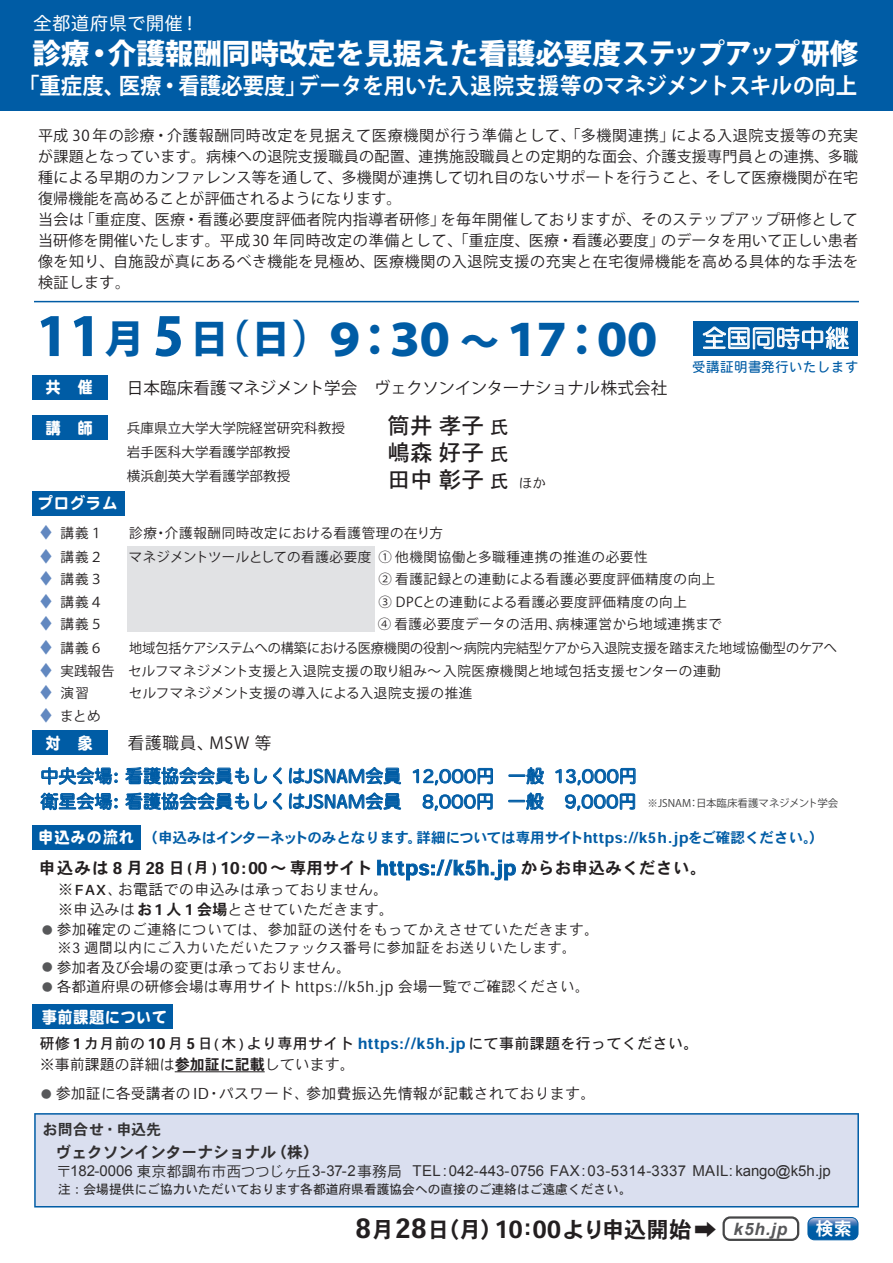
<style>
.page{position:relative;width:893px;height:1263px;background:#fff}
.page>*{position:absolute;margin:0;border:0;box-sizing:border-box;transform-origin:0 0}
.t1{font:800 43.5px "Koz Go Pro";color:#005ca5}
.t2{font:800 28.5px "Koz Go Pro";color:#fff}
.t3{font:24.6px "HG Maru Gothic MPRO";color:#fff}
.t4{font:700 22.5px "Koz Go Pro";color:#fff;scale:.95 1}
.t5{font:22.5px "Heisei Kaku Go Std W7";letter-spacing:-.03em;color:#231f20}
.t6{font:22.5px/27px "Heisei Kaku Go Std W5";color:#231f20}
.t7{font:18px/25.5px "Heisei Maru Go Std W4";color:#005ca5}
.t8{font:18px "Hira Maru Pro N W4";letter-spacing:.05em;color:#fff}
.t9{font:700 17.4px "Koz Go Pr 6 N";color:#fff}
.t10{font:16.5px "Heisei Kaku Go Std W7";letter-spacing:.025em;color:#231f20}
.t11{font:16.5px "Koz Go Pro";letter-spacing:-.025em;color:#231f20}
.t12{font:16.5px "DF Maru Gothic SB MP RKSJ H";letter-spacing:.05em;color:#fff;scale:.93 1}
.t13{font:16.5px "DF Maru Gothic SB MP RKSJ H";letter-spacing:.025em;color:#fff;scale:.93 1}
.t14{font:15.75px "Heisei Kaku Go Std W7";color:#312f30}
.t15{font:15px/21px "Koz Go Pro";letter-spacing:.025em;color:#231f20}
.t16{font:15px/19.5px "Heisei Kaku Go Std W3";letter-spacing:.01em;color:#231f20}
.t17{font:15px "Arial";color:#312f30}
.t18{font:15px "Heisei Kaku Go Std W5";letter-spacing:.025em;color:#231f20}
.t19{font:15px "Heisei Kaku Go Std W7";letter-spacing:.015em;color:#333233}
.t20{font:14.7px "Heisei Kaku Go Std W3";color:#231f20}
.t21{font:14.7px "Heisei Kaku Go Std W3";letter-spacing:.025em;color:#231f20}
.t22{font:14.55px "Heisei Kaku Go Std W7";color:#005ca5}
.t23{font:14.25px "Heisei Kaku Go Std W3";letter-spacing:.025em;color:#231f20}
.t24{font:13.5px/22.5px "Koz Go Pr 6 N";letter-spacing:.04em;color:#231f20}
.t25{font:13.5px "Koz Go Pr 6 N";color:#231f20}
.t26{font:13.5px/24px "Koz Go Pro";letter-spacing:.01em;color:#231f20}
.t27{font:13.5px "Heisei Maru Go Std W4";letter-spacing:.04em;color:#005ca5}
.t28{font:12.75px "Heisei Kaku Go Std W5";color:#312f30}
.s1{font-size:52.5px}
.s2{font-size:39px}
.s3{font-size:18.3px}
.s4{font-family:"Heisei Kaku Go Std W3";font-size:13.5px}
.s5{font-family:"Heisei Kaku Go Std W5"}
.s6{font-family:"Heisei Kaku Go Std W5";font-size:15px}
.s7{font-size:15px;color:#6288c0}
.s8{font-family:"Koz Go Pr 6 N";font-size:10.5px;color:#3e3e3f}
.s9{font-size:13.5px}
.s10{font-size:15px}
.s11{font-size:19.5px;color:#005ca5}
.s12{font-size:14.7px}
.s13{font-family:"Heisei Kaku Go Std W7"}
.s14{font-size:10.5px;color:#57585a}
.s15{color:#312f30}
.s16{font-family:"Heisei Kaku Go Std W7";color:#005ca5}
.s17{font-family:"Heisei Kaku Go Std W3"}
.s18{font-size:27px}
.s19{font-size:24px}
.s20{font-family:"Koz Go Pr 6 N"}
.s21{font-family:"Arial";font-weight:700;font-style:italic;font-size:17.1px;color:#57585a}
</style>
<div class="page">
<svg style="left:42px;top:767px;width:75px;height:17px"></svg>
<svg style="left:126px;top:767px;width:123px;height:17px"></svg>
<svg style="left:255px;top:768px;width:12px;height:15px"></svg>
<svg style="left:273px;top:768px;width:9px;height:16px"></svg>
<svg style="left:289px;top:767px;width:112px;height:17px"></svg>
<svg style="left:413px;top:768px;width:80px;height:18px"></svg>
<svg style="left:509px;top:767px;width:35px;height:17px"></svg>
<svg style="left:556px;top:768px;width:79px;height:18px"></svg>
<svg style="left:41px;top:793px;width:76px;height:17px"></svg>
<svg style="left:126px;top:793px;width:123px;height:17px"></svg>
<svg style="left:255px;top:793px;width:12px;height:16px"></svg>
<svg style="left:273px;top:793px;width:9px;height:16px"></svg>
<svg style="left:289px;top:793px;width:112px;height:17px"></svg>
<svg style="left:423px;top:794px;width:69px;height:17px"></svg>
<svg style="left:509px;top:793px;width:34px;height:16px"></svg>
<svg style="left:565px;top:794px;width:70px;height:17px"></svg>
<div style="left:0;top:0;width:893px;height:110px;background:#005ca5"></div>
<div style="left:34px;top:1113px;width:825px;height:94px;background:#dadfef"></div>
<svg style="left:808px;top:1217px;width:50px;height:23px"></svg>
<div style="left:808px;top:1217px;width:50px;height:23px;border:1px solid #005ca5;border-radius:7px"></div>
<div style="left:722px;top:1216px;width:77px;height:25px;border:2px solid #454647;border-radius:7px"></div>
<hr style="left:34px;top:301px;width:825px;height:1px;background:#005ca5">
<div style="left:33px;top:375px;width:75px;height:24px;background:#005ca5"></div>
<div style="left:33px;top:731px;width:75px;height:24px;background:#005ca5"></div>
<div style="left:33px;top:416px;width:75px;height:24px;background:#005ca5"></div>
<div style="left:33px;top:1005px;width:140px;height:24px;background:#005ca5"></div>
<div style="left:127px;top:546px;width:248px;height:86px;background:#e1e2e4"></div>
<div style="left:33px;top:491px;width:92px;height:24px;background:#005ca5"></div>
<div style="left:33px;top:826px;width:108px;height:24px;background:#005ca5"></div>
<svg style="left:377px;top:859px;width:139px;height:21px"></svg>
<hr style="left:175px;top:1071px;width:90px;height:1px;background:#231f20">
<div style="left:694px;top:321px;width:164px;height:34px;background:#005ca5"></div>
<svg style="left:703px;top:326px;width:146px;height:24px"></svg>
<p class="t8" style="left:34px;top:7px;width:167px">全都道府県で開催！</p>
<h2 class="t2" style="left:32px;top:35px;width:827px">診療・介護報酬同時改定を見据えた看護必要度ステップアップ研修</h2>
<h3 class="t4" style="left:18px;top:71px;width:885px">「重症度、医療・看護必要度」データを用いた入退院支援等のマネジメントスキルの向上</h3>
<p class="t15" style="left:38px;top:126px;width:821px">平成 30 年の診療・介護報酬同時改定を見据えて医療機関が行う準備として、「多機関連携」による入退院支援等の充実が課題となっています。病棟への退院支援職員の配置、連携施設職員との定期的な面会、介護支援専門員との連携、多職種による早期のカンファレンス等を通して、多機関が連携して切れ目のないサポートを行うこと、そして医療機関が在宅復帰機能を高めることが評価されるようになります。<br>当会は「重症度、医療・看護必要度評価者院内指導者研修」を毎年開催しておりますが、そのステップアップ研修として当研修を開催いたします。平成30 年同時改定の準備として、「重症度、医療・看護必要度」のデータを用いて正しい患者像を知り、自施設が真にあるべき機能を見極め、医療機関の入退院支援の充実と在宅復帰機能を高める具体的な手法を検証します。</p>
<h1 class="t1" style="left:37px;top:312px;width:628px"><span class="s1">11</span> <span class="s2">月</span> <span class="s1">5</span> <span class="s2">日（日）</span>９：３０<span class="s2">～</span>１７：００</h1>
<p class="t12" style="left:45px;top:379px;width:53px">共　催</p>
<p class="t11" style="left:127px;top:377px;width:542px">日本臨床看護マネジメント学会　ヴェクソンインターナショナル株式会社</p>
<h3 class="t6" style="left:387px;top:413px;width:160px">筒井 孝子<span class="s3">氏<br></span>嶋森 好子 <span class="s3">氏<br></span>田中彰子 <span class="s3">氏</span> <span class="s4">ほか</span></h3>
<p class="t12" style="left:45px;top:420px;width:53px">講　師</p>
<p class="t26" style="left:127px;top:417px;width:285px">兵庫県立大学大学院経営研究科教授<br>岩手医科大学看護学部教授<br>横浜創英大学看護学部教授　　　　<span class="s5">　 　</span> <span class="s6">　　</span></p>
<p class="t12" style="left:38px;top:495px;width:87px">プログラム</p>
<h3 class="t3" style="left:702px;top:326px;width:149px">全国同時中継</h3>
<p class="t27" style="left:692px;top:358px;width:168px">受講証明書発行いたします</p>
<p class="t24" style="left:40px;top:522px;width:404px"><span class="s7">◆</span> 講義１ 　 診療・介護報酬同時改定における看護管理の在り方</p>
<p class="t24" style="left:378px;top:546px;width:346px;text-indent:-337px"><span class="s7">◆</span> 講義２ 　 マネジメントツールとしての看護必要度 ① 他機関協働と多職種連携の推進の必要性<br>② 看護記録との連動による看護必要度評価精度の向上③ DPCとの連動による看護必要度評価精度の向上<br>④ 看護必要度データの活用、病棟運営から地域連携まで</p>
<p class="t25" style="left:40px;top:641px;width:798px"><span class="s7">◆</span> 講義６ 　 地域包括ケアシステムへの構築における医療機関の役割～病院内完結型ケアから入退院支援を踏まえた地域協働型のケアへ</p>
<p class="t24" style="left:40px;top:660px;width:682px"><span class="s7">◆</span> 実践報告 セルフマネジメント支援と入退院支援の取り組み～入院医療機関と地域包括支援センターの連動</p>
<p class="t24" style="left:40px;top:682px;width:65px"><span class="s7">◆</span> 演習　</p>
<p class="t24" style="left:129px;top:682px;width:345px">セルフマネジメント支援の導入による入退院支援の推進</p>
<p class="t24" style="left:40px;top:705px;width:62px"><span class="s7">◆</span> まとめ</p>
<p class="t12" style="left:45px;top:735px;width:53px">対　象</p>
<p class="t11" style="left:128px;top:732px;width:145px">看護職員、MSW 等</p>
<p class="t7" style="left:40px;top:763px;width:799px">中央会場：看護協会会員もしくはJSNAM会員 12,000円 一般 13,000円<br>衛星会場：看護協会会員もしくはJSNAM会員 8,000円 一般 9,000円 <span class="s8">※JSNAM：日本臨床看護マネジメント学会</span></p>
<p class="t12" style="left:38px;top:829px;width:105px">申込みの流れ</p>
<p class="t10" style="left:39px;top:858px;width:669px">申込みは 8 月28 日<span class="s9">(</span><span class="s10">月</span> <span class="s9">)</span> 10:00～専用サイト <span class="s11">https://k5h.jp</span> からお申込みください。</p>
<p class="t16" style="left:39px;top:880px;width:356px">　 ※<span class="s5">FAX</span>、お電話での申込みは<span class="s12">承っておりません</span>。　 ※申込みは<span class="s13">お 1 人 1 会場</span>とさせていただきます。</p>
<p class="t21" style="left:42px;top:920px;width:558px"><span class="s14">●</span> 参加確定のご連絡については、参加証の送付をもってかえさせていただきます。</p>
<p class="t23" style="left:57px;top:938px;width:520px">※3 週間以内にご入力いただいたファックス番号に参加証をお送りいたします。</p>
<p class="t20" style="left:42px;top:958px;width:310px"><span class="s14">●</span> 参加者及び会場の変更は承っておりません。</p>
<p class="t20" style="left:42px;top:977px;width:549px"><span class="s14">●</span> 各都道府県の研修会場は専用サイト https://k5h.jp 会場一覧でご確認ください<span class="s15">。</span></p>
<p class="t22" style="left:143px;top:828px;width:681px">（申込みはインターネットのみとなります。詳細については専用サイトhttps://k5h.jpをご確認ください。）</p>
<p class="t13" style="left:42px;top:1009px;width:136px">事前課題について</p>
<p class="t18" style="left:40px;top:1035px;width:660px">研修 <span class="s13">1</span> カ月前の <span class="s13">10</span> 月 <span class="s13">5</span> 日( 木 ) より専用サイト <span class="s16">https://k5h.jp</span> にて事前課題を行ってください。</p>
<p class="t16" style="left:40px;top:1055px;width:316px">※事前課題の詳細は<span class="s13">参加証に記載</span>しています。</p>
<p class="t16" style="left:41px;top:1084px;width:556px"><span class="s14">●</span> 参加証に各受講者のID・パスワード、参加費振込先情報が記載されております。</p>
<p class="t19" style="left:43px;top:1120px;width:120px">お問合せ・申込先</p>
<p class="t14" style="left:56px;top:1142px;width:272px">ヴェクソンインターナショナル（株）　</p>
<p class="t28" style="left:58px;top:1182px;width:575px">注：会場提供にご協力いただいております各都道府県看護協会への直接のご連絡はご遠慮ください。</p>
<p class="t17" style="left:57px;top:1161px;width:776px"><span class="s17">〒</span>182-0006 <span class="s17">東京都調布市西つつじヶ丘</span>3-37-2<span class="s17">事務局</span> TEL:042-443-0756 FAX:03-5314-3337 MAIL: kango@k5h.jp</p>
<h3 class="t5" style="left:355px;top:1216px;width:433px"><span class="s18">8</span>月<span class="s18">28</span>日（月）<span class="s19">10</span>:<span class="s19">00</span>より申込開始<span class="s20">➡</span> <span class="s21">k5h.jp</span></h3>
<p class="t9" style="left:816px;top:1219px;width:37px">検索</p>
</div>
